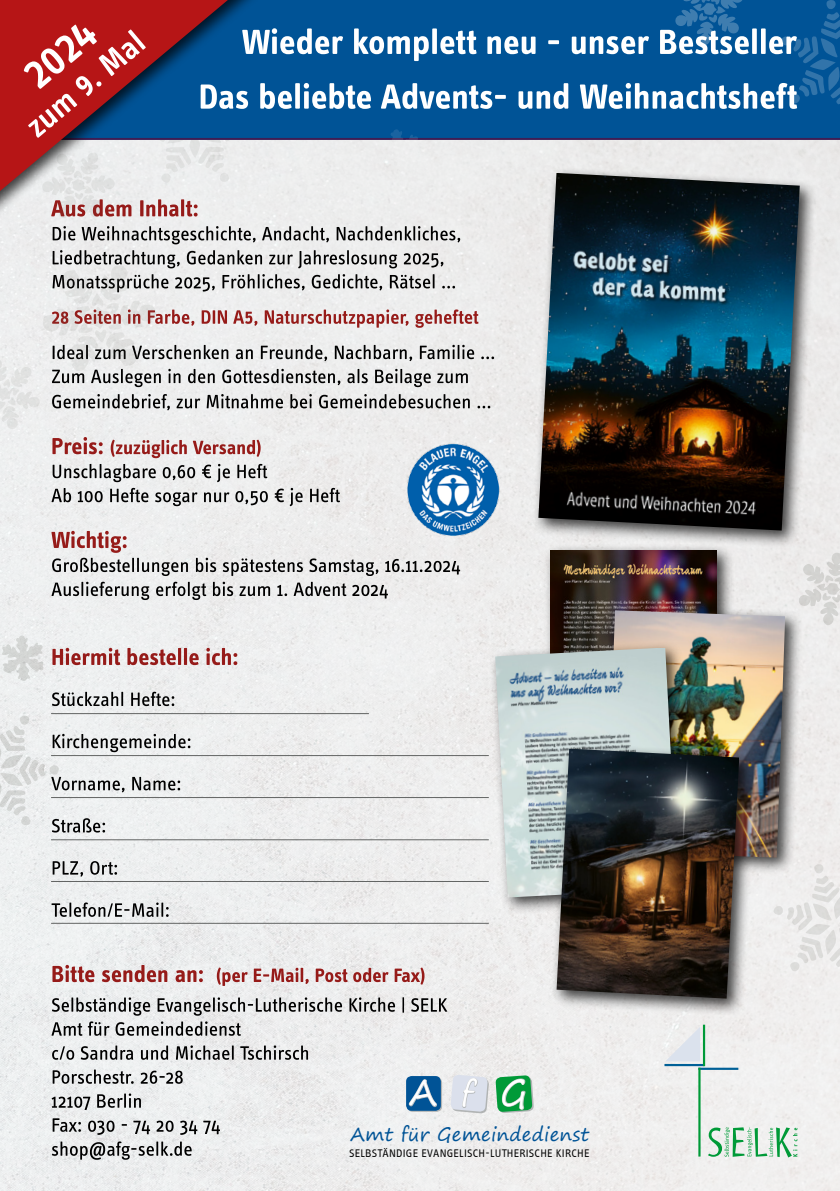
<style>
.page{position:relative;width:840px;height:1191px;background:#fff}
.page>*{position:absolute;margin:0;border:0;box-sizing:border-box;transform-origin:0 0}
.t1{font:35.4px "Segoe Print";color:#fff}
.t2{font:18.6px "Segoe Print";letter-spacing:.01em;color:#005396}
.t3{font:11.4px "Info Text Regular Tf";letter-spacing:.02em;color:#000}
</style>
<div class="page">
<div style="left:0;top:228px;width:839px;height:963px;background:#eee"></div>
<svg style="left:51px;top:902px;width:117px;height:15px"></svg>
<svg style="left:53px;top:861px;width:64px;height:15px"></svg>
<svg style="left:52px;top:691px;width:122px;height:15px"></svg>
<svg style="left:52px;top:648px;width:185px;height:17px"></svg>
<svg style="left:51px;top:582px;width:337px;height:18px"></svg>
<svg style="left:51px;top:531px;width:409px;height:45px"></svg>
<svg style="left:51px;top:488px;width:289px;height:18px"></svg>
<svg style="left:53px;top:464px;width:214px;height:18px"></svg>
<svg style="left:0;top:714px;width:190px;height:118px"></svg>
<svg style="left:2px;top:635px;width:42px;height:47px"></svg>
<svg style="left:0;top:250px;width:494px;height:208px"></svg>
<hr style="left:664px;top:1064px;width:40px;height:2px;background:#006097">
<hr style="left:702px;top:1024px;width:2px;height:42px;background:#009a38">
<hr style="left:698px;top:1067px;width:40px;height:3px;background:#006097">
<svg style="left:664px;top:1026px;width:35px;height:35px"></svg>
<hr style="left:698px;top:1067px;width:2px;height:89px;background:#009a38">
<svg style="left:707px;top:1127px;width:90px;height:30px"></svg>
<svg style="left:52px;top:1141px;width:139px;height:18px"></svg>
<svg style="left:53px;top:1118px;width:167px;height:16px"></svg>
<svg style="left:52px;top:1093px;width:89px;height:17px"></svg>
<svg style="left:53px;top:1069px;width:130px;height:14px"></svg>
<svg style="left:52px;top:1045px;width:256px;height:14px"></svg>
<svg style="left:51px;top:1021px;width:190px;height:14px"></svg>
<svg style="left:52px;top:997px;width:395px;height:18px;background:#b3b3b3"></svg>
<svg style="left:52px;top:965px;width:372px;height:21px"></svg>
<hr style="left:51px;top:713px;width:318px;height:1px;background:#626463">
<hr style="left:51px;top:755px;width:437px;height:1px;background:#626463">
<hr style="left:51px;top:797px;width:437px;height:1px;background:#626463">
<hr style="left:51px;top:839px;width:437px;height:1px;background:#626463">
<hr style="left:51px;top:881px;width:437px;height:1px;background:#626463">
<hr style="left:51px;top:922px;width:437px;height:1px;background:#626463">
<svg style="left:407px;top:1077px;width:35px;height:34px"></svg>
<div style="left:406px;top:1076px;width:34px;height:34px;background:#005396;border-radius:5px"></div>
<svg style="left:408px;top:1079px;width:29px;height:28px"></svg>
<svg style="left:797px;top:550px;width:42px;height:75px;background:#e2e1e0"></svg>
<svg style="left:773px;top:864px;width:66px;height:122px"></svg>
<svg style="left:4px;top:0;width:835px;height:244px;background:#768aa8"></svg>
<div style="left:544px;top:544px;width:190px;height:260px;background:#000;opacity:.75"></div>
<img style="left:550px;top:550px;width:166px;height:91px">
<img style="left:402px;top:439px;width:101px;height:102px">
<div style="left:600px;top:604px;width:202px;height:271px;background:#000;opacity:.75"></div>
<img style="left:606px;top:610px;width:178px;height:247px">
<div style="left:488px;top:641px;width:206px;height:274px;background:#000;opacity:.75"></div>
<img style="left:495px;top:647px;width:182px;height:250px">
<div style="left:531px;top:167px;width:286px;height:380px;background:#000;opacity:.75"></div>
<img style="left:538px;top:173px;width:261px;height:357px">
<div style="left:550px;top:742px;width:206px;height:274px;background:#000;opacity:.75"></div>
<img style="left:556px;top:748px;width:182px;height:250px">
<svg style="left:450px;top:1074px;width:39px;height:39px;background:#d8dce4"></svg>
<svg style="left:495px;top:1075px;width:38px;height:38px"></svg>
<p class="t1" style="left:409px;top:1061px;width:29px">A</p>
<p class="t2" style="left:350px;top:1117px;width:240px">Amt für Gemeindedienst</p>
<p class="t3" style="left:349px;top:1147px;width:242px">SELBSTÄNDIGE EVANGELISCH-LUTHERISCHE KIRCHE</p>
</div>
